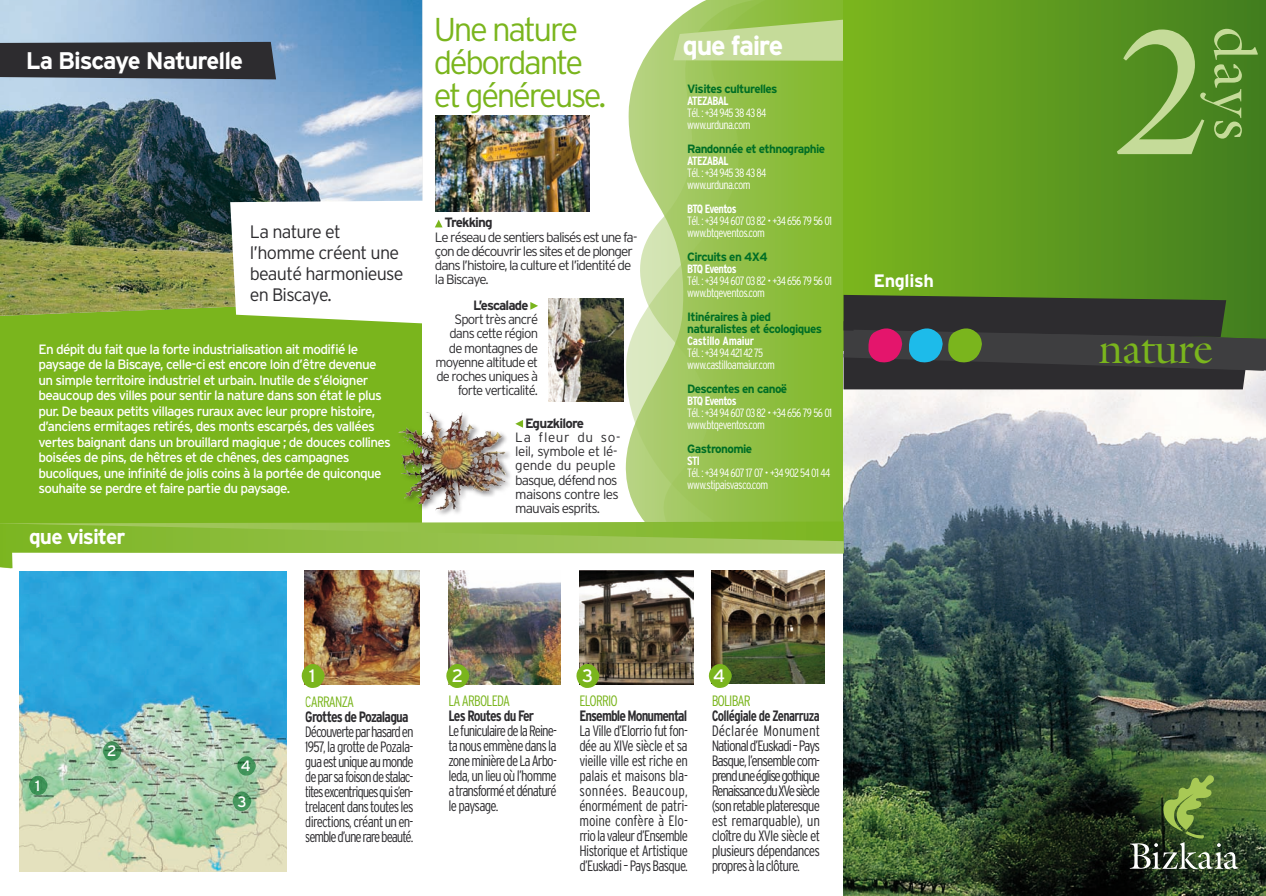
<style>
.page{position:relative;width:1266px;height:896px;background:#fff}
.page>*{position:absolute;margin:0;border:0;box-sizing:border-box;transform-origin:0 0}
.t1{font:180px "Galliard";color:#c5db99}
.t2{font:60px "Galliard";color:#c5db99}
.t3{font:43.5px "Galliard";letter-spacing:-.02em;color:#7ab51d}
.t4{font:300 33px/33px "Interstate";letter-spacing:-.07em;color:#7ab51d}
.t5{font:700 27px "Interstate";letter-spacing:-.05em;color:#fff}
.t6{font:700 24px "Interstate";letter-spacing:-.04em;color:#fff}
.t7{font:700 21px "Interstate";letter-spacing:-.05em;color:#fff}
.t8{font:300 18px/21px "Interstate";letter-spacing:-.04em;color:#2d2c2f}
.t9{font:700 18px "Interstate";letter-spacing:-.02em;color:#fff}
.t10{font:18px "Interstate";color:#fff}
.t11{font:300 condensed 15px/15px "Interstate";letter-spacing:-.055em;color:#2d2c2f;text-align:justify}
.t12{font:700 condensed 15px "Interstate";letter-spacing:-.06em;color:#2d2c2f}
.t13{font:300 condensed 15px "Interstate";letter-spacing:-.05em;color:#7ab51d}
.t14{font:700 condensed 15px "Interstate";letter-spacing:-.04em;color:#2d2c2f;scale:.9 1}
.t15{font:15px "Interstate";color:#fff}
.t16{font:13.5px/15.5px "Interstate";letter-spacing:-.05em;color:#fff}
.t17{font:300 13.5px/14.2px "Interstate";letter-spacing:-.065em;color:#2d2c2f}
.t18{font:300 13.5px/14.2px "Interstate";letter-spacing:-.045em;color:#2d2c2f}
.t19{font:700 13.5px "Interstate";letter-spacing:-.065em;color:#2d2c2f}
.t20{font:300 condensed 12px/12px "Interstate";letter-spacing:-.05em;color:#fff}
.t21{font:700 12px/12px "Interstate";letter-spacing:-.05em;color:#006e26}
.t22{font:700 condensed 12px "Interstate";letter-spacing:-.05em;color:#fff}
.t23{font:700 condensed 12px "Interstate";letter-spacing:-.02em;color:#fff}
</style>
<div class="page">
<img style="left:711px;top:570px;width:113px;height:113px">
<img style="left:579px;top:570px;width:114px;height:114px">
<img style="left:448px;top:570px;width:112px;height:114px">
<img style="left:305px;top:570px;width:115px;height:114px">
<svg style="left:625px;top:71px;width:13px;height:441px"></svg>
<svg style="left:638px;top:0;width:205px;height:521px;background:#9bc556"></svg>
<svg style="left:673px;top:17px;width:170px;height:44px;background:#bad587"></svg>
<div style="left:0;top:0;width:422px;height:530px;background:#7ab51d"></div>
<img style="left:0;top:0;width:422px;height:316px">
<div style="left:0;top:42px;width:276px;height:37px;background:#2d2c2f"></div>
<svg style="left:708px;top:661px;width:25px;height:27px"></svg>
<svg style="left:576px;top:661px;width:24px;height:27px"></svg>
<svg style="left:446px;top:661px;width:24px;height:27px"></svg>
<svg style="left:301px;top:661px;width:25px;height:27px"></svg>
<img style="left:20px;top:571px;width:266px;height:300px">
<img style="left:843px;top:389px;width:422px;height:506px">
<div style="left:843px;top:0;width:422px;height:350px;background:linear-gradient(to right,#7bb61e,#407d1f)"></div>
<svg style="left:1129px;top:774px;width:109px;height:95px;background:#526c3b"></svg>
<svg style="left:0;top:521px;width:843px;height:47px"></svg>
<svg style="left:843px;top:295px;width:422px;height:94px;background:#3a3e39"></svg>
<svg style="left:28px;top:774px;width:21px;height:21px"></svg>
<svg style="left:101px;top:739px;width:22px;height:21px"></svg>
<svg style="left:231px;top:790px;width:21px;height:21px"></svg>
<svg style="left:236px;top:754px;width:21px;height:21px"></svg>
<div style="left:230px;top:201px;width:212px;height:123px;background:#fff"></div>
<svg style="left:530px;top:302px;width:8px;height:8px"></svg>
<svg style="left:515px;top:420px;width:8px;height:7px"></svg>
<img style="left:436px;top:115px;width:153px;height:96px">
<img style="left:548px;top:298px;width:75px;height:103px">
<div style="left:397px;top:410px;width:116px;height:106px;background:#1a171c;opacity:.55"></div>
<img style="left:397px;top:410px;width:112px;height:101px">
<h3 class="t6" style="left:26px;top:47px;width:219px">La Biscaye Naturelle</h3>
<h3 class="t4" style="left:434px;top:12px;width:174px">Une nature débordante et généreuse.</h3>
<p class="t8" style="left:250px;top:221px;width:155px">La nature et l’homme créent une beauté harmonieuse en Biscaye.</p>
<p class="t16" style="left:38px;top:341px;width:354px">En dépit du fait que la forte industrialisation ait modifié le paysage de la Biscaye, celle-ci est encore loin d’être devenue un simple territoire industriel et urbain. Inutile de s’éloigner beaucoup des villes pour sentir la nature dans son état le plus pur. De beaux petits villages ruraux avec leur propre histoire, d’anciens ermitages retirés, des monts escarpés, des vallées vertes baignant dans un brouillard magique ; de douces collines boisées de pins, de hêtres et de chênes, des campagnes bucoliques, une infinité de jolis coins à la portée de quiconque souhaite se perdre et faire partie du paysage.</p>
<h3 class="t7" style="left:29px;top:525px;width:98px">que visiter</h3>
<p class="t19" style="left:444px;top:215px;width:50px">Trekking</p>
<p class="t17" style="left:435px;top:230px;width:204px">Le réseau de sentiers balisés est une fa&shy;çon de découvrir les sites et de plonger dans l’histoire, la culture et l’identité de la Biscaye.</p>
<p class="t19" style="left:473px;top:297px;width:57px">L’escalade</p>
<p class="t17" style="left:435px;top:312px;width:104px;text-align:right">Sport très ancré dans cette région de montagnes de moyenne altitude et de roches uniques à forte verticalité.</p>
<p class="t19" style="left:525px;top:415px;width:60px">Eguzkilore</p>
<p class="t18" style="left:515px;top:430px;width:107px">La fleur du so&shy;leil, symbole et lé&shy;gende du peuple basque, défend nos maisons contre les mauvais esprits.</p>
<h3 class="t5" style="left:683px;top:31px;width:102px">que faire</h3>
<p class="t21" style="left:687px;top:83px;width:92px">Visites culturelles</p>
<p class="t22" style="left:687px;top:94px;width:43px">ATEZABAL</p>
<p class="t20" style="left:687px;top:107px;width:81px">Tél. : +34 945 38 43 84 www.urduna.com</p>
<p class="t21" style="left:687px;top:143px;width:139px">Randonnée et ethnographie</p>
<p class="t22" style="left:687px;top:154px;width:43px">ATEZABAL</p>
<p class="t20" style="left:687px;top:167px;width:81px">Tél. : +34 945 38 43 84 www.urduna.com</p>
<p class="t22" style="left:687px;top:202px;width:51px">BTQ Eventos</p>
<p class="t20" style="left:687px;top:215px;width:146px">Tél. : +34 94 607 03 82 • +34 656 79 56 01 www.btqeventos.com</p>
<p class="t21" style="left:687px;top:251px;width:82px">Circuits en 4X4</p>
<p class="t22" style="left:687px;top:262px;width:51px">BTQ Eventos</p>
<p class="t20" style="left:687px;top:275px;width:146px">Tél. : +34 94 607 03 82 • +34 656 79 56 01 www.btqeventos.com</p>
<p class="t21" style="left:687px;top:311px;width:136px">Itinéraires à pied naturalistes et écologiques</p>
<p class="t23" style="left:687px;top:334px;width:68px">Castillo Amaiur</p>
<p class="t20" style="left:687px;top:347px;width:89px">Tél. : +34 94 421 42 75 www.castilloamaiur.com</p>
<p class="t21" style="left:687px;top:383px;width:101px">Descentes en canoë</p>
<p class="t22" style="left:687px;top:394px;width:51px">BTQ Eventos</p>
<p class="t20" style="left:687px;top:407px;width:146px">Tél. : +34 94 607 03 82 • +34 656 79 56 01 www.btqeventos.com</p>
<p class="t21" style="left:687px;top:443px;width:67px">Gastronomie</p>
<p class="t22" style="left:687px;top:454px;width:14px">STI</p>
<p class="t20" style="left:687px;top:467px;width:144px">Tél. : +34 94 607 17 07 • +34 902 54 01 44 www.stipaisvasco.com</p>
<p class="t9" style="left:873px;top:270px;width:62px">English</p>
<p class="t15" style="left:35px;top:777px;width:7px">1</p>
<p class="t15" style="left:107px;top:742px;width:11px">2</p>
<p class="t15" style="left:241px;top:757px;width:12px">4</p>
<p class="t15" style="left:237px;top:792px;width:11px">3</p>
<p class="t10" style="left:309px;top:665px;width:8px">1</p>
<p class="t10" style="left:452px;top:665px;width:13px">2</p>
<p class="t10" style="left:582px;top:665px;width:13px">3</p>
<p class="t10" style="left:713px;top:665px;width:14px">4</p>
<p class="t13" style="left:305px;top:693px;width:51px">CARRANZA</p>
<p class="t12" style="left:305px;top:708px;width:105px">Grottes de Pozalagua</p>
<p class="t11" style="left:305px;top:724px;width:110px">Découverte par hasard en 1957, la grotte de Pozala&shy;gua est unique au monde de par sa foison de stalac&shy;tites excentriques quis’en&shy;trelacent dans toutes les directions, créant un en&shy;semble d’une rare beauté.</p>
<p class="t13" style="left:448px;top:692px;width:63px">LA ARBOLEDA</p>
<p class="t12" style="left:448px;top:707px;width:87px">Les Routes du Fer</p>
<p class="t11" style="left:448px;top:723px;width:110px">Le funiculaire de la Reine&shy;ta nous emmène dans la zone minière de La Arbo&shy;leda, un lieu où l’homme a transformé et dénaturé le paysage.</p>
<p class="t13" style="left:579px;top:692px;width:40px">ELORRIO</p>
<p class="t12" style="left:579px;top:707px;width:109px">Ensemble Monumental</p>
<p class="t11" style="left:579px;top:722px;width:110px">La Ville d’Elorrio fut fon&shy;dée au XIVe siècle et sa vieille ville est riche en palais et maisons bla&shy;sonnées. Beaucoup, énormément de patri&shy;moine confère à Elo&shy;rrio la valeur d’Ensemble Historique et Artistique d’Euskadi – Pays Basque.</p>
<p class="t13" style="left:711px;top:692px;width:41px">BOLIBAR</p>
<p class="t14" style="left:711px;top:707px;width:122px">Collégiale de Zenarruza</p>
<p class="t11" style="left:711px;top:723px;width:110px">Déclarée Monument National d’Euskadi – Pays Basque, l’ensemble com&shy;prend une église gothique Renaissance du XVe siècle (son retable plateresque est remarquable), un cloître du XVIe siècle et plusieurs dépendances propres à la clôture.</p>
<h2 class="t2" style="left:1272px;top:27px;width:115px;rotate:90deg">days</h2>
<h1 class="t1" style="left:1113px;top:-20px;width:102px">2</h1>
<h3 class="t3" style="left:1098px;top:321px;width:116px">nature</h3>
</div>
